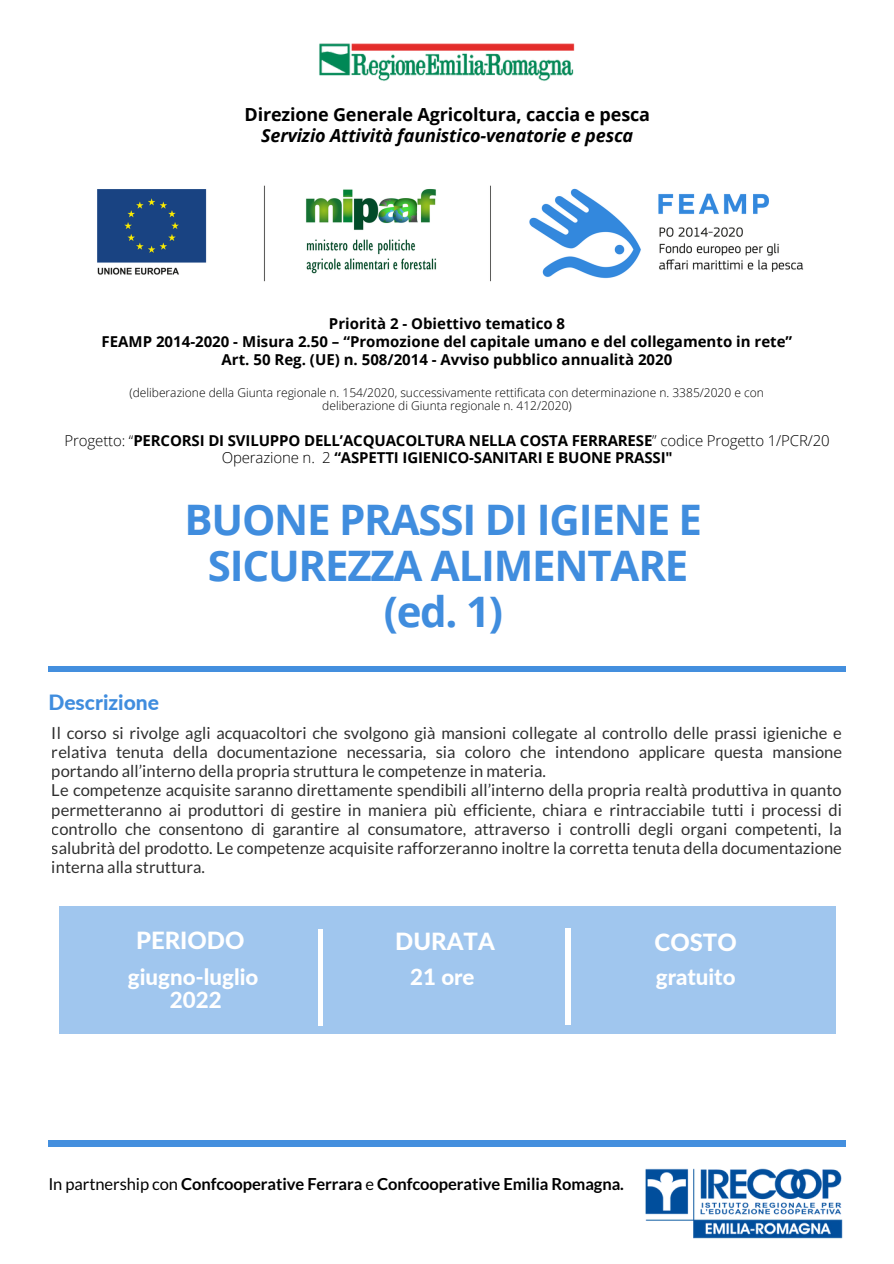
<style>
.page{position:relative;width:894px;height:1264px;background:#fff}
.page>*{position:absolute;margin:0;border:0;box-sizing:border-box;transform-origin:0 0}
.t1{font:700 42px "Open Sans";letter-spacing:-.03em;color:#408dde}
.t2{font:800 23.85px "Lato Latin";color:#fff}
.t3{font:800 22.35px "Lato";color:#fff}
.t4{font:800 21px "Lato";color:#408dde}
.t5{font:italic 700 18px "Open Sans";letter-spacing:-.01em;color:#000}
.t6{font:700 18px "Open Sans";letter-spacing:-.01em;color:#000}
.t7{font:16.5px/19.2px "Lato";color:#2a2a2a}
.t8{font:700 16.5px "Lato";letter-spacing:-.005em;color:#000}
.t9{font:700 15px "Open Sans";color:#000}
.t10{font:300 12px/13px "Open Sans";color:#000;text-align:center}
.s1{font-weight:300}
.s2{font-weight:400}
</style>
<div class="page">
<img style="left:319px;top:43px;width:256px;height:38px">
<img style="left:97px;top:185px;width:707px;height:97px">
<div style="left:48px;top:666px;width:797px;height:6px;background:#408dde"></div>
<div style="left:48px;top:1140px;width:797px;height:6px;background:#408dde"></div>
<img style="left:645px;top:1168px;width:198px;height:71px">
<div style="left:59px;top:906px;width:776px;height:127px;background:#a0c6ee"></div>
<div style="left:318px;top:929px;width:5px;height:97px;background:#fff"></div>
<div style="left:565px;top:928px;width:5px;height:97px;background:#fff"></div>
<p class="t6" style="left:244px;top:101px;width:407px">Direzione Generale Agricoltura, caccia e pesca</p>
<p class="t5" style="left:261px;top:123px;width:373px">Servizio Attività faunistico-venatorie e pesca</p>
<p class="t9" style="left:329px;top:313px;width:238px">Priorità 2 - Obiettivo tematico 8</p>
<p class="t9" style="left:102px;top:331px;width:692px">FEAMP 2014-2020 - Misura 2.50 – “Promozione del capitale umano e del collegamento in rete”</p>
<p class="t9" style="left:221px;top:349px;width:452px">Art. 50 Reg. (UE) n. 508/2014 - Avviso pubblico annualità 2020</p>
<p class="t10" style="left:129px;top:385px;width:635px">(deliberazione della Giunta regionale n. 154/2020, successivamente rettificata con determinazione n. 3385/2020 e con deliberazione di Giunta regionale n. 412/2020)</p>
<p class="t9" style="left:65px;top:430px;width:766px"><span class="s1">Progetto: “</span>PERCORSI DI SVILUPPO DELL’ACQUACOLTURA NELLA COSTA FERRARESE<span class="s1">” codice Progetto 1/PCR/20</span></p>
<p class="t9" style="left:222px;top:447px;width:452px"><span class="s1">Operazione n. 2</span> “ASPETTI IGIENICO-SANITARI E BUONE PRASSI"</p>
<p class="t1" style="left:184px;top:490px;width:519px">BUONE PRASSI DI IGIENE E</p>
<p class="t1" style="left:208px;top:536px;width:482px">SICUREZZA ALIMENTARE</p>
<p class="t1" style="left:383px;top:582px;width:121px">(ed. 1)</p>
<p class="t4" style="left:48px;top:689px;width:112px">Descrizione</p>
<p class="t7" style="left:52px;top:723px;width:791px">Il corso si rivolge agli acquacoltori che svolgono già mansioni collegate al controllo delle prassi igieniche e relativa tenuta della documentazione necessaria, sia coloro che intendono applicare questa mansione portando all’interno della propria struttura le competenze in materia.<br>Le competenze acquisite saranno direttamente spendibili all’interno della propria realtà produttiva in quanto permetteranno ai produttori di gestire in maniera più efficiente, chiara e rintracciabile tutti i processi di controllo che consentono di garantire al consumatore, attraverso i controlli degli organi competenti, la salubrità del prodotto. Le competenze acquisite rafforzeranno inoltre la corretta tenuta della documentazione interna alla struttura.</p>
<p class="t2" style="left:136px;top:930px;width:110px">PERIODO</p>
<p class="t2" style="left:395px;top:930px;width:101px">DURATA</p>
<p class="t2" style="left:654px;top:931px;width:84px">COSTO</p>
<p class="t3" style="left:128px;top:962px;width:132px">giugno-luglio</p>
<p class="t3" style="left:170px;top:986px;width:53px">2022</p>
<p class="t3" style="left:410px;top:963px;width:66px">21 ore</p>
<p class="t3" style="left:655px;top:962px;width:81px">gratuito</p>
<p class="t8" style="left:48px;top:1173px;width:577px"><span class="s2">In partnership con</span> Confcooperative Ferrara <span class="s2">e</span> Confcooperative Emilia Romagna.</p>
</div>
